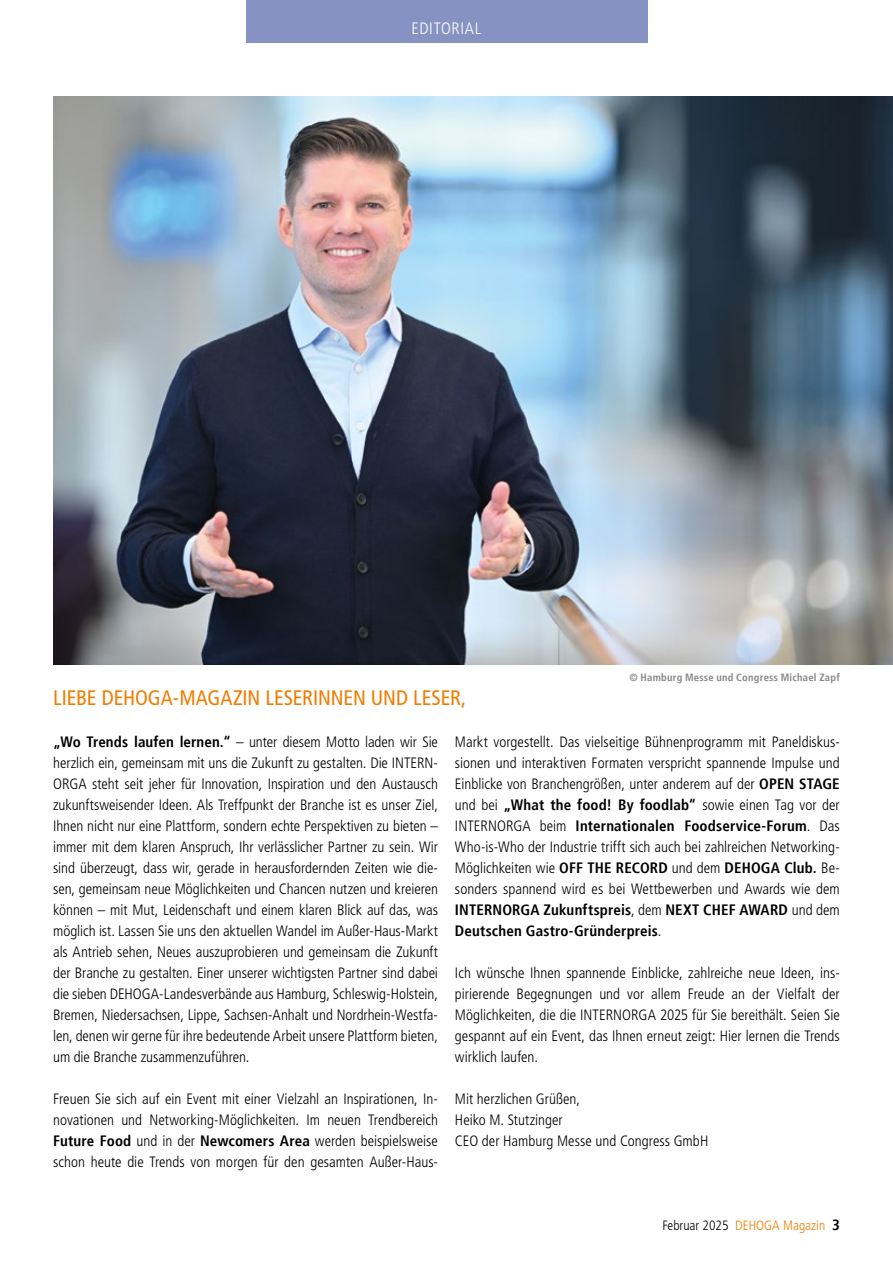
<style>
.page{position:relative;width:893px;height:1263px;background:#fff}
.page>*{position:absolute;margin:0;border:0;box-sizing:border-box;transform-origin:0 0}
.t1{font:condensed 21px "Frutiger LT";letter-spacing:-.005em;color:#ef7d00}
.t2{font:300 condensed 16.5px "Frutiger";letter-spacing:.045em;color:#fff}
.t3{font:300 condensed 15px/21px "Frutiger";color:#000;text-align:justify}
.t4{font:300 condensed 13.5px "Frutiger";color:#ef7d00}
.t5{font:700 condensed 10.5px "Frutiger";letter-spacing:.025em;color:#878787}
.s1{font-weight:700}
.s2{color:#000}
.s3{font-weight:700;font-size:15px;color:#000}
</style>
<div class="page">
<div style="left:246px;top:0;width:401px;height:43px;background:#8693c2"></div>
<img style="left:53px;top:96px;width:840px;height:568px">
<p class="t2" style="left:412px;top:19px;width:71px">EDITORIAL</p>
<p class="t5" style="left:629px;top:672px;width:212px">© Hamburg Messe und Congress Michael Zapf</p>
<h1 class="t1" style="left:53px;top:685px;width:415px">LIEBE DEHOGA-MAGAZIN LESERINNEN UND LESER,</h1>
<p class="t3" style="left:53px;top:732px;width:386px"><span class="s1">„Wo Trends laufen lernen.“</span> – unter diesem Motto laden wir Sie herzlich ein, gemeinsam mit uns die Zukunft zu gestalten. Die INTERN-ORGA steht seit jeher für Innovation, Inspiration und den Austausch zukunftsweisender Ideen. Als Treffpunkt der Branche ist es unser Ziel, Ihnen nicht nur eine Plattform, sondern echte Perspektiven zu bieten – immer mit dem klaren Anspruch, Ihr verlässlicher Partner zu sein. Wir sind überzeugt, dass wir, gerade in herausfordernden Zeiten wie die&shy;sen, gemeinsam neue Möglichkeiten und Chancen nutzen und kreieren können – mit Mut, Leidenschaft und einem klaren Blick auf das, was möglich ist. Lassen Sie uns den aktuellen Wandel im Außer-Haus-Markt als Antrieb sehen, Neues auszuprobieren und gemeinsam die Zukunft der Branche zu gestalten. Einer unserer wichtigsten Partner sind dabei die sieben DEHOGA-Landesverbände aus Hamburg, Schleswig-Holstein, Bremen, Niedersachsen, Lippe, Sachsen-Anhalt und Nordrhein-Westfa&shy;len, denen wir gerne für ihre bedeutende Arbeit unsere Plattform bieten, um die Branche zusammenzuführen.</p>
<p class="t3" style="left:53px;top:1089px;width:386px">Freuen Sie sich auf ein Event mit einer Vielzahl an Inspirationen, In&shy;novationen und Networking-Möglichkeiten. Im neuen Trendbereich <span class="s1">Future Food</span> und in der <span class="s1">Newcomers Area</span> werden beispielsweise schon heute die Trends von morgen für den gesamten Außer-Haus-</p>
<p class="t3" style="left:455px;top:732px;width:386px">Markt vorgestellt. Das vielseitige Bühnenprogramm mit Paneldiskus&shy;sionen und interaktiven Formaten verspricht spannende Impulse und Einblicke von Branchengrößen, unter anderem auf der <span class="s1">OPEN STAGE </span>und bei <span class="s1">„What the food! By foodlab“</span> sowie einen Tag vor der INTERNORGA beim <span class="s1">Internationalen Foodservice-Forum</span>. Das Who-is-Who der Industrie trifft sich auch bei zahlreichen Networking-Möglichkeiten wie <span class="s1">OFF THE RECORD</span> und dem <span class="s1">DEHOGA Club.</span> Be&shy;sonders spannend wird es bei Wettbewerben und Awards wie dem <span class="s1">INTERNORGA Zukunftspreis</span>, dem <span class="s1">NEXT CHEF AWARD</span> und dem <span class="s1">Deutschen Gastro-Gründerpreis</span>.</p>
<p class="t3" style="left:455px;top:963px;width:386px">Ich wünsche Ihnen spannende Einblicke, zahlreiche neue Ideen, ins&shy;pirierende Begegnungen und vor allem Freude an der Vielfalt der Möglichkeiten, die die INTERNORGA 2025 für Sie bereithält. Seien Sie gespannt auf ein Event, das Ihnen erneut zeigt: Hier lernen die Trends wirklich laufen.</p>
<p class="t3" style="left:455px;top:1089px;width:255px;text-align:left">Mit herzlichen Grüßen,<br>Heiko M. Stutzinger<br>CEO der Hamburg Messe und Congress GmbH</p>
<p class="t4" style="left:663px;top:1218px;width:179px"><span class="s2">Februar 2025</span> DEHOGA Magazin <span class="s3">3</span></p>
</div>
